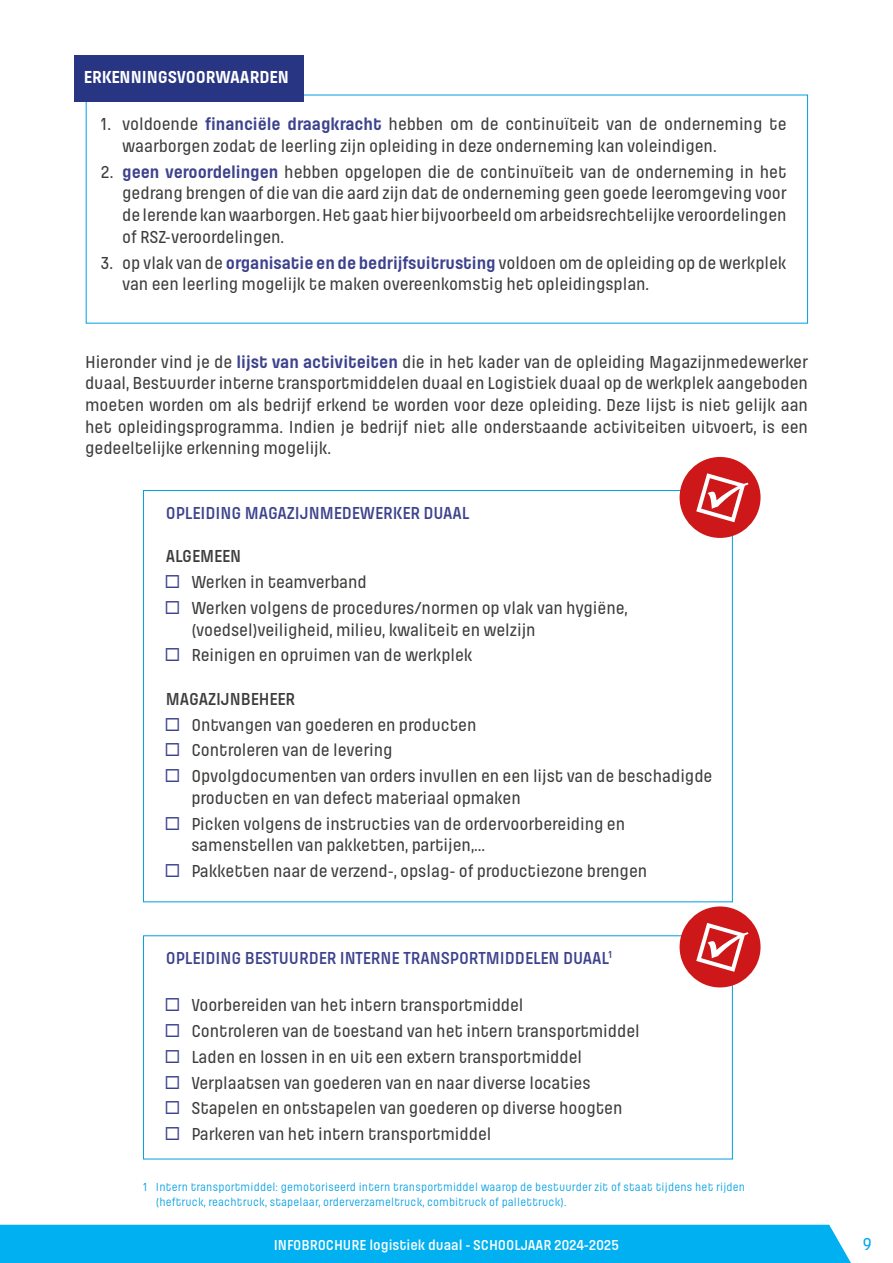
<style>
.page{position:relative;width:893px;height:1263px;background:#fff}
.page>*{position:absolute;margin:0;border:0;box-sizing:border-box;transform-origin:0 0}
.t1{font:500 18px/25.8px "Pilcrow";letter-spacing:-.005em;color:#3c3c3b}
.t2{font:600 18px "Pilcrow";color:#3d428d}
.t3{font:700 18px "Pilcrow";letter-spacing:-.005em;color:#fff}
.t4{font:600 18px "Pilcrow";letter-spacing:-.01em;color:#3c3c3b}
.t5{font:600 18px "Pilcrow";letter-spacing:-.03em;color:#3c3c3b}
.t6{font:500 18px "Pilcrow";color:#00a8e7}
.t7{font:600 15px "Pilcrow";color:#fff}
.t8{font:12px/15px "Pilcrow";letter-spacing:.015em;color:#009fe3}
.s1{font-weight:700;color:#3d428d}
</style>
<div class="page">
<div style="left:74px;top:55px;width:230px;height:47px;background:#283583"></div>
<div style="left:0;top:1225px;width:851px;height:38px;background:#00b0f0"></div>
<div style="left:680px;top:457px;width:80px;height:81px;background:#cd1719;border-radius:50%"></div>
<div style="left:680px;top:906px;width:80px;height:81px;background:#cd1719;border-radius:50%"></div>
<p class="t3" style="left:84px;top:68px;width:206px">ERKENNINGSVOORWAARDEN</p>
<p class="t1" style="left:122px;top:114px;width:666px;line-height:21.6px;text-indent:-21px">1. voldoende <span class="s1">financiële draagkracht</span> hebben om de continuïteit van de onderneming te waarborgen zodat de leerling zijn opleiding in deze onderneming kan voleindigen.</p>
<p class="t1" style="left:122px;top:162px;width:666px;line-height:21.6px;text-align:justify;text-indent:-21px">2. <span class="s1">geen veroordelingen</span> hebben opgelopen die de continuïteit van de onderneming in het gedrang brengen of die van die aard zijn dat de onderneming geen goede leeromgeving voor de lerende kan waarborgen. Het gaat hier bijvoorbeeld om arbeidsrechtelijke veroordelingen of RSZ-veroordelingen.</p>
<p class="t1" style="left:122px;top:252px;width:666px;line-height:21.6px;text-indent:-21px">3. op vlak van de <span class="s1">organisatie en de bedrijfsuitrusting</span> voldoen om de opleiding op de werkplek van een leerling mogelijk te maken overeenkomstig het opleidingsplan.</p>
<p class="t1" style="left:85px;top:352px;width:724px;line-height:21.6px;text-align:justify">Hieronder vind je de <span class="s1">lijst van activiteiten</span> die in het kader van de opleiding Magazijnmedewerker duaal, Bestuurder interne transportmiddelen duaal en Logistiek duaal op de werkplek aangeboden moeten worden om als bedrijf erkend te worden voor deze opleiding. Deze lijst is niet gelijk aan het opleidingsprogramma. Indien je bedrijf niet alle onderstaande activiteiten uitvoert, is een gedeeltelijke erkenning mogelijk.</p>
<p class="t2" style="left:166px;top:504px;width:305px">OPLEIDING MAGAZIJNMEDEWERKER DUAAL</p>
<p class="t5" style="left:166px;top:547px;width:77px">ALGEMEEN</p>
<p class="t1" style="left:191px;top:570px;width:438px">Werken in teamverband<br>Werken volgens de procedures/normen op vlak van hygiëne,</p>
<p class="t1" style="left:191px;top:617px;width:346px">(voedsel)veiligheid, milieu, kwaliteit en welzijn<br>Reinigen en opruimen van de werkplek</p>
<p class="t4" style="left:166px;top:690px;width:131px">MAGAZIJNBEHEER</p>
<p class="t1" style="left:191px;top:712px;width:523px">Ontvangen van goederen en producten<br>Controleren van de levering<br>Opvolgdocumenten van orders invullen en een lijst van de beschadigde</p>
<p class="t1" style="left:191px;top:785px;width:435px">producten en van defect materiaal opmaken<br>Picken volgens de instructies van de ordervoorbereiding en</p>
<p class="t1" style="left:191px;top:833px;width:457px">samenstellen van pakketten, partijen,...<br>Pakketten naar de verzend-, opslag- of productiezone brengen</p>
<p class="t2" style="left:166px;top:948px;width:448px">OPLEIDING BESTUURDER INTERNE TRANSPORTMIDDELEN DUAAL<sup>1</sup></p>
<p class="t1" style="left:191px;top:993px;width:450px">Voorbereiden van het intern transportmiddel<br>Controleren van de toestand van het intern transportmiddel Laden en lossen in en uit een extern transportmiddel Verplaatsen van goederen van en naar diverse locaties Stapelen en ontstapelen van goederen op diverse hoogten Parkeren van het intern transportmiddel</p>
<p class="t8" style="left:156px;top:1180px;width:591px;text-indent:-13px">1 Intern transportmiddel: gemotoriseerd intern transportmiddel waarop de bestuurder zit of staat tijdens het rijden (heftruck, reachtruck, stapelaar, orderverzameltruck, combitruck of pallettruck).</p>
<p class="t7" style="left:274px;top:1237px;width:347px">INFOBROCHURE logistiek duaal - SCHOOLJAAR 2024-2025</p>
<p class="t6" style="left:863px;top:1234px;width:11px">9</p>
</div>
